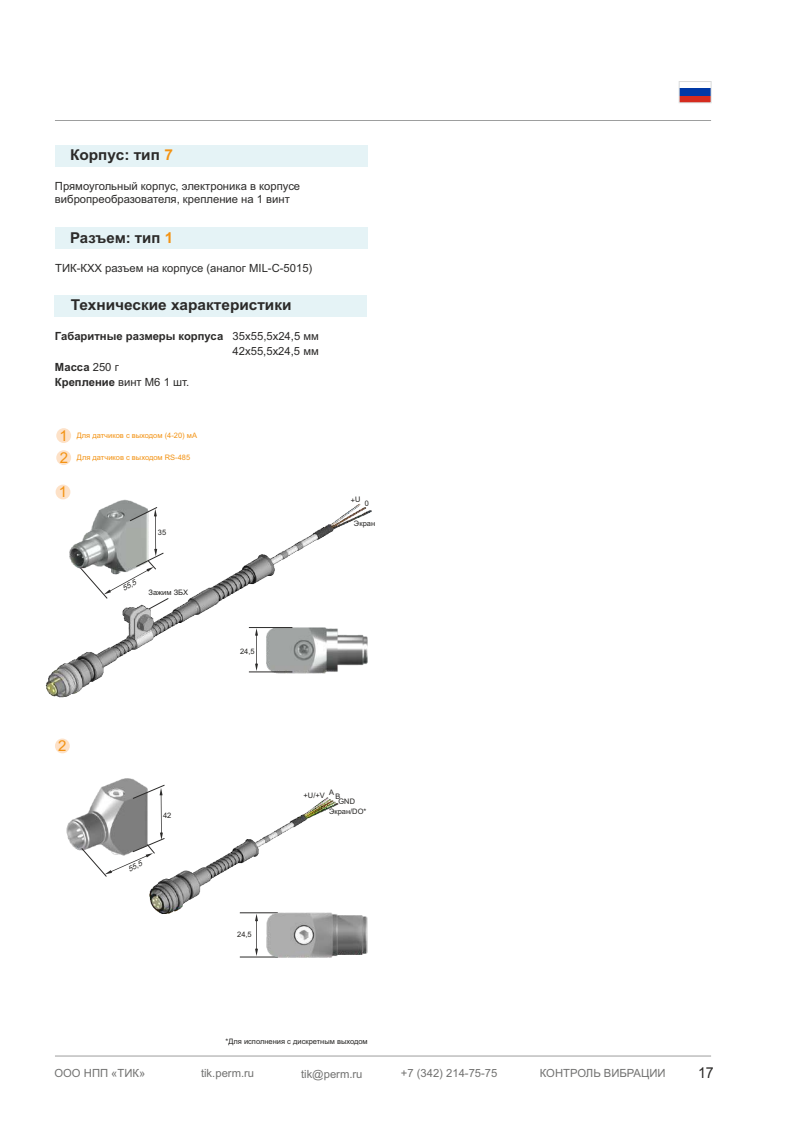
<style>
.page{position:relative;width:798px;height:1134px;background:#fff}
.page>*{position:absolute;margin:0;border:0;box-sizing:border-box;transform-origin:0 0}
.t1{font:700 15px "Arial";color:#2b2a29}
.t2{font:15px/22.1px "Arial";color:#f39314}
.t3{font:15px "Arial";color:#2b2a29;scale:.95 1}
.t4{font:11.25px/12.6px "Arial";color:#2b2a29}
.t5{font:11.25px "Arial";color:#727271}
.t6{font:700 11.25px "Arial";color:#2b2a29}
.t7{font:7.5px "Arial";color:#252422}
.t8{font:7.5px "Arial";color:#f39314}
.t9{font:italic 7.5px "Arial";color:#252422}
.s1{color:#f39314}
.s2{font-weight:400}
.s3{font-weight:700}
</style>
<div class="page">
<img style="left:67px;top:778px;width:74px;height:73px">
<img style="left:149px;top:797px;width:190px;height:117px">
<hr style="left:55px;top:120px;width:655px;height:1px;background:#9d9e9e">
<hr style="left:55px;top:1055px;width:655px;height:1px;background:#9d9e9e">
<div style="left:55px;top:227px;width:312px;height:21px;background:#e5f3f6"></div>
<div style="left:55px;top:145px;width:312px;height:21px;background:#e5f3f6"></div>
<div style="left:55px;top:295px;width:312px;height:22px;background:#e5f3f6"></div>
<img style="left:45px;top:484px;width:327px;height:214px">
<div style="left:56px;top:450px;width:15px;height:15px;background:#fde1c7;border-radius:50%"></div>
<div style="left:56px;top:428px;width:15px;height:15px;background:#fde1c7;border-radius:50%"></div>
<hr style="left:240px;top:957px;width:38px;height:1px;background:#2b2a29">
<hr style="left:240px;top:912px;width:38px;height:1px;background:#2b2a29">
<svg style="left:255px;top:914px;width:3px;height:42px"></svg>
<div style="left:55px;top:738px;width:15px;height:15px;background:#fde1c7;border-radius:50%"></div>
<div style="left:679px;top:95px;width:31px;height:8px;background:#d52b1e"></div>
<div style="left:679px;top:88px;width:31px;height:8px;background:#0039a6"></div>
<div style="left:678px;top:81px;width:33px;height:22px;border:1px solid #d9dada"></div>
<div style="left:56px;top:485px;width:14px;height:14px;background:#fde1c7;border-radius:50%"></div>
<img style="left:265px;top:626px;width:104px;height:47px">
<img style="left:68px;top:500px;width:82px;height:75px">
<img style="left:266px;top:912px;width:101px;height:46px">
<svg style="left:81px;top:784px;width:84px;height:93px"></svg>
<svg style="left:79px;top:506px;width:90px;height:104px"></svg>
<hr style="left:249px;top:627px;width:43px;height:1px;background:#2b2a29">
<hr style="left:249px;top:671px;width:43px;height:1px;background:#2b2a29">
<svg style="left:329px;top:797px;width:10px;height:7px"></svg>
<svg style="left:351px;top:497px;width:17px;height:9px"></svg>
<h1 class="t1" style="left:70px;top:149px;width:104px">Корпус: тип <span class="s1">7</span></h1>
<p class="t4" style="left:55px;top:181px;width:247px">Прямоугольный корпус, электроника в корпусе вибропреобразователя, крепление на 1 винт</p>
<h1 class="t1" style="left:70px;top:232px;width:104px">Разъем: тип <span class="s1">1</span></h1>
<p class="t4" style="left:55px;top:263px;width:258px">ТИК-КХХ разъем на корпусе (аналог MIL-C-5015)</p>
<h1 class="t1" style="left:71px;top:299px;width:222px">Технические характеристики</h1>
<p class="t6" style="left:55px;top:332px;width:265px">Габаритные размеры корпуса <span class="s2">35х55,5x24,5 мм</span></p>
<p class="t4" style="left:232px;top:346px;width:88px">42х55,5x24,5 мм</p>
<p class="t6" style="left:55px;top:362px;width:65px">Масса <span class="s2">250 г</span></p>
<p class="t4" style="left:55px;top:376px;width:136px"><span class="s3">Крепление</span> винт M6 1 шт.</p>
<h1 class="t2" style="left:59px;top:426px;width:10px">1<br>2</h1>
<h1 class="t2" style="left:59px;top:482px;width:10px">1</h1>
<p class="t8" style="left:77px;top:432px;width:122px">Для датчиков с выходом (4-20) мА</p>
<p class="t8" style="left:77px;top:455px;width:115px">Для датчиков с выходом RS-485</p>
<p class="t7" style="left:158px;top:529px;width:10px">35</p>
<p class="t9" style="left:121px;top:586px;width:16px;rotate:-29deg">55,5</p>
<p class="t7" style="left:148px;top:590px;width:41px">Зажим ЗБХ</p>
<h1 class="t2" style="left:58px;top:736px;width:10px">2</h1>
<p class="t9" style="left:127px;top:867px;width:16px;rotate:-29deg">55,5</p>
<p class="t7" style="left:163px;top:813px;width:10px">42</p>
<p class="t7" style="left:240px;top:648px;width:16px">24,5</p>
<p class="t7" style="left:237px;top:932px;width:16px">24,5</p>
<p class="t7" style="left:354px;top:520px;width:23px">Экран</p>
<p class="t7" style="left:303px;top:793px;width:23px">+U/+V</p>
<p class="t7" style="left:329px;top:809px;width:39px">Экран/DO*</p>
<p class="t7" style="left:225px;top:1038px;width:144px">*Для исполнения с дискретным выходом</p>
<p class="t5" style="left:54px;top:1069px;width:92px">ООО НПП «ТИК»</p>
<p class="t5" style="left:201px;top:1069px;width:55px">tik.perm.ru</p>
<p class="t5" style="left:301px;top:1069px;width:63px">tik@perm.ru</p>
<p class="t5" style="left:400px;top:1069px;width:98px">+7 (342) 214-75-75</p>
<p class="t5" style="left:539px;top:1069px;width:127px">КОНТРОЛЬ ВИБРАЦИИ</p>
<h1 class="t3" style="left:697px;top:1067px;width:18px">17</h1>
</div>
